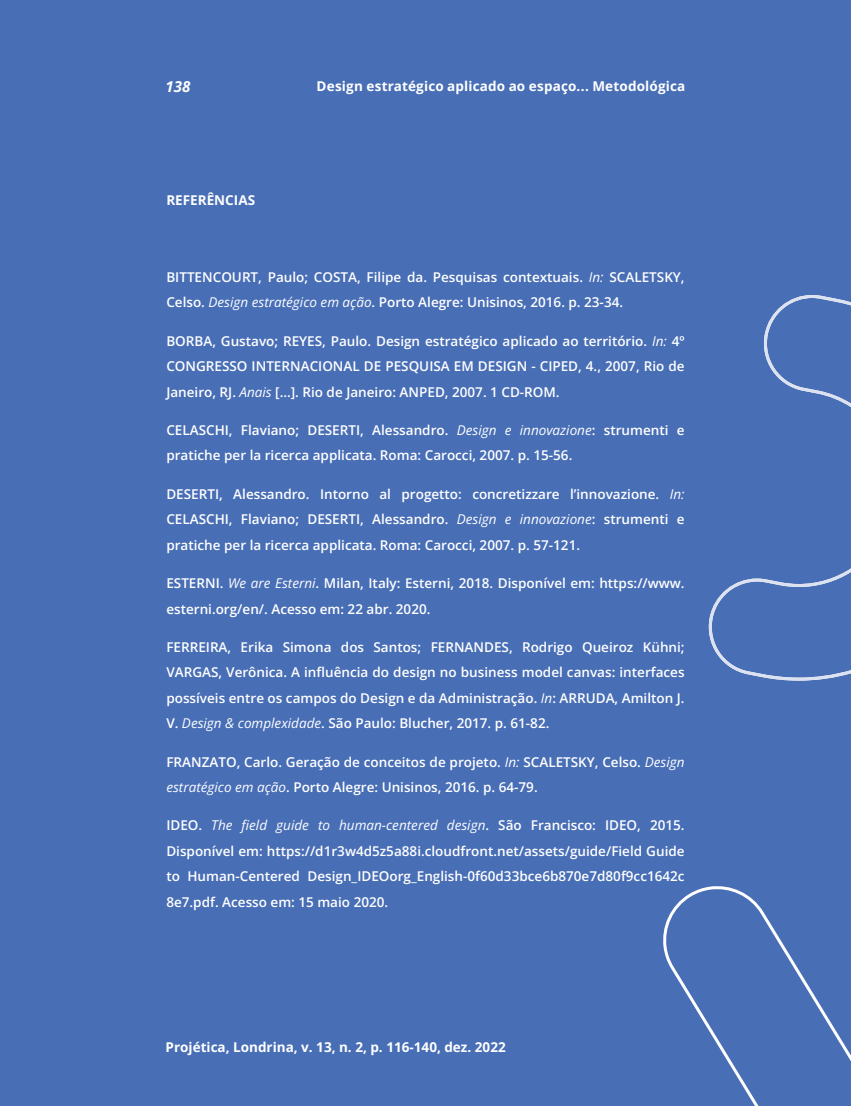
<style>
.page{position:relative;width:851px;height:1106px;background:#fff}
.page>*{position:absolute;margin:0;border:0;box-sizing:border-box;transform-origin:0 0}
.t1{font:italic 700 15px "Open Sans";color:#fff}
.t2{font:600 13.5px/25.5px "Open Sans";color:#fff}
.t3{font:700 13.5px "Open Sans";letter-spacing:.005em;color:#fff}
.s1{font-weight:400;font-style:italic}
</style>
<div class="page">
<div style="left:0;top:0;width:850px;height:1106px;background:#486eb6"></div>
<div style="left:660px;top:850px;width:190px;height:256px;background:#486eb6"></div>
<div style="left:704px;top:295px;width:146px;height:385px;background:#486eb6"></div>
<p class="t1" style="left:166px;top:76px;width:26px">138</p>
<p class="t3" style="left:316px;top:77px;width:370px">Design estratégico aplicado ao espaço... Metodológica</p>
<p class="t3" style="left:166px;top:191px;width:90px">REFERÊNCIAS</p>
<p class="t2" style="left:166px;top:264px;width:519px">BITTENCOURT, Paulo; COSTA, Filipe da. Pesquisas contextuais. <span class="s1">In:</span> SCALETSKY,<br>Celso. <span class="s1">Design estratégico em ação</span>. Porto Alegre: Unisinos, 2016. p. 23-34.</p>
<p class="t2" style="left:166px;top:328px;width:519px;text-align:justify">BORBA, Gustavo; REYES, Paulo. Design estratégico aplicado ao território. <span class="s1">In:</span> 4º CONGRESSO INTERNACIONAL DE PESQUISA EM DESIGN - CIPED, 4., 2007, Rio de Janeiro, RJ. <span class="s1">Anais</span> [...]. Rio de Janeiro: ANPED, 2007. 1 CD-ROM.</p>
<p class="t2" style="left:166px;top:417px;width:519px">CELASCHI, Flaviano; DESERTI, Alessandro. <span class="s1">Design e innovazione</span>: strumenti e pratiche per la ricerca applicata. Roma: Carocci, 2007. p. 15-56.</p>
<p class="t2" style="left:166px;top:481px;width:519px;text-align:justify">DESERTI, Alessandro. Intorno al progetto: concretizzare l’innovazione. <span class="s1">In:<br></span>CELASCHI, Flaviano; DESERTI, Alessandro. <span class="s1">Design e innovazione</span>: strumenti e pratiche per la ricerca applicata. Roma: Carocci, 2007. p. 57-121.</p>
<p class="t2" style="left:166px;top:570px;width:519px">ESTERNI. <span class="s1">We are Esterni</span>. Milan, Italy: Esterni, 2018. Disponível em: https://www. esterni.org/en/. Acesso em: 22 abr. 2020.</p>
<p class="t2" style="left:166px;top:634px;width:519px;text-align:justify">FERREIRA, Erika Simona dos Santos; FERNANDES, Rodrigo Queiroz Kühni; VARGAS, Verônica. A influência do design no business model canvas: interfaces possíveis entre os campos do Design e da Administração. <span class="s1">In</span>: ARRUDA, Amilton J.<br>V. <span class="s1">Design &amp; complexidade</span>. São Paulo: Blucher, 2017. p. 61-82.</p>
<p class="t2" style="left:166px;top:748px;width:519px">FRANZATO, Carlo. Geração de conceitos de projeto. <span class="s1">In:</span> SCALETSKY, Celso. <span class="s1">Design estratégico em ação</span>. Porto Alegre: Unisinos, 2016. p. 64-79.</p>
<p class="t2" style="left:166px;top:812px;width:519px;text-align:justify">IDEO. <span class="s1">The field guide to human-centered design</span>. São Francisco: IDEO, 2015.<br>Disponível em: https://d1r3w4d5z5a88i.cloudfront.net/assets/guide/Field Guide to Human-Centered Design_IDEOorg_English-0f60d33bce6b870e7d80f9cc1642c 8e7.pdf. Acesso em: 15 maio 2020.</p>
<p class="t3" style="left:166px;top:1037px;width:341px">Projética, Londrina, v. 13, n. 2, p. 116-140, dez. 2022</p>
</div>
